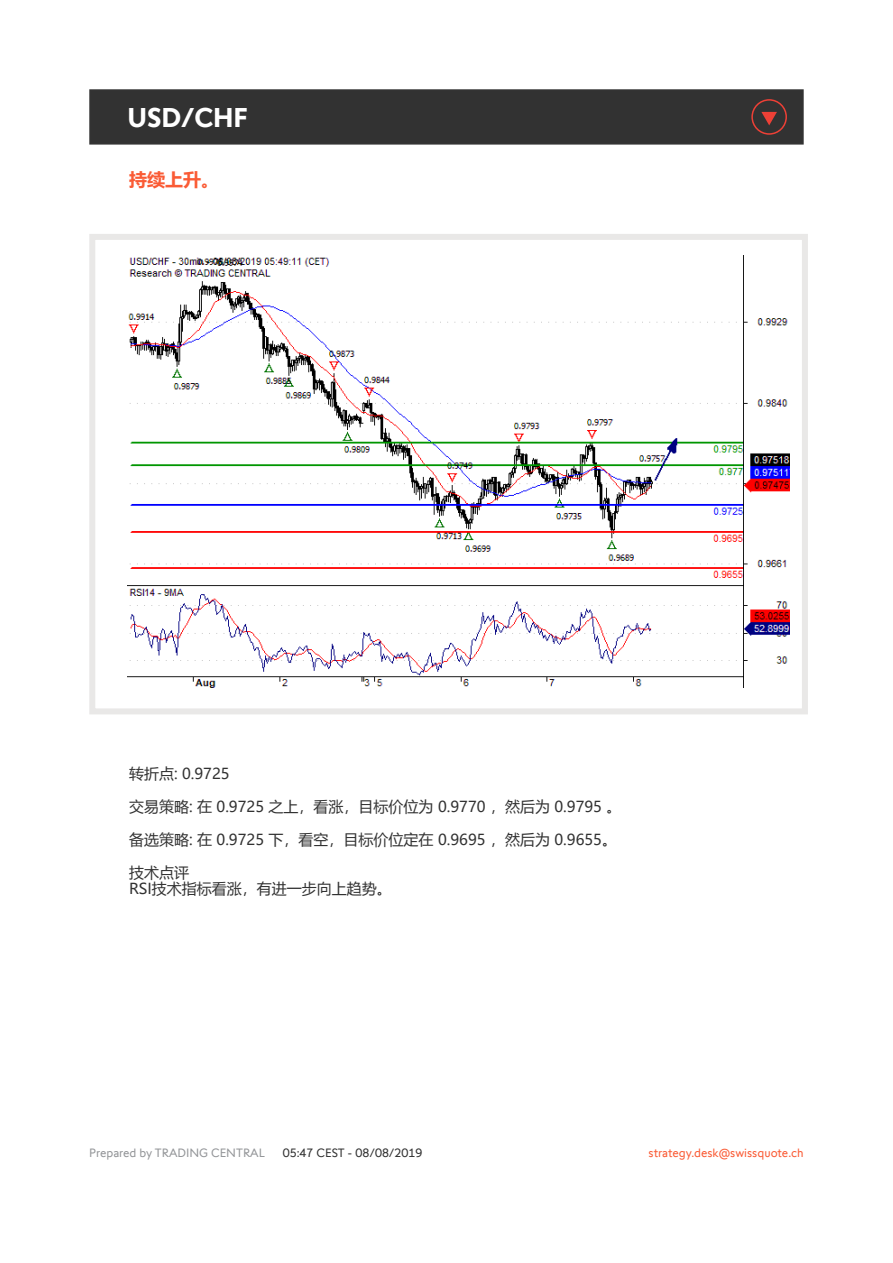
<style>
.page{position:relative;width:893px;height:1263px;background:#fff}
.page>*{position:absolute;margin:0;border:0;box-sizing:border-box;transform-origin:0 0}
.t1{font:700 27px "Swissquote CT";color:#fff}
.t2{font:700 18px "Microsoft Ya Hei UI";color:#fa5b35}
.t3{font:15px/16.5px "Microsoft Ya Hei UI";color:#323232}
.t4{font:12px "Swissquote CT";color:#fa5b35}
.t5{font:12px "Swissquote CT";color:#939598}
.t6{font:12px "Swissquote CT";color:#323232}
</style>
<div class="page">
<div style="left:89px;top:234px;width:719px;height:480px;border:6px solid #e9e8e7"></div>
<div style="left:89px;top:89px;width:715px;height:56px;background:#323232;border:2px solid #323232"></div>
<img style="left:128px;top:255px;width:661px;height:432px">
<svg style="left:751px;top:99px;width:36px;height:36px"></svg>
<h1 class="t1" style="left:128px;top:101px;width:122px">USD/CHF</h1>
<p class="t2" style="left:129px;top:167px;width:91px">持续上升。</p>
<p class="t3" style="left:129px;top:765px;width:102px">转折点: 0.9725</p>
<p class="t3" style="left:129px;top:798px;width:494px">交易策略: 在 0.9725 之上，看涨，目标价位为 0.9770 ，然后为 0.9795 。</p>
<p class="t3" style="left:129px;top:831px;width:489px">备选策略: 在 0.9725 下，看空，目标价位定在 0.9695 ，然后为 0.9655。</p>
<p class="t3" style="left:129px;top:864px;width:264px">技术点评<br>RSI技术指标看涨，有进一步向上趋势。</p>
<p class="t5" style="left:89px;top:1145px;width:177px">Prepared by TRADING CENTRAL</p>
<p class="t6" style="left:283px;top:1145px;width:141px">05:47 CEST - 08/08/2019</p>
<p class="t4" style="left:649px;top:1145px;width:157px">strategy.desk@swissquote.ch</p>
</div>
